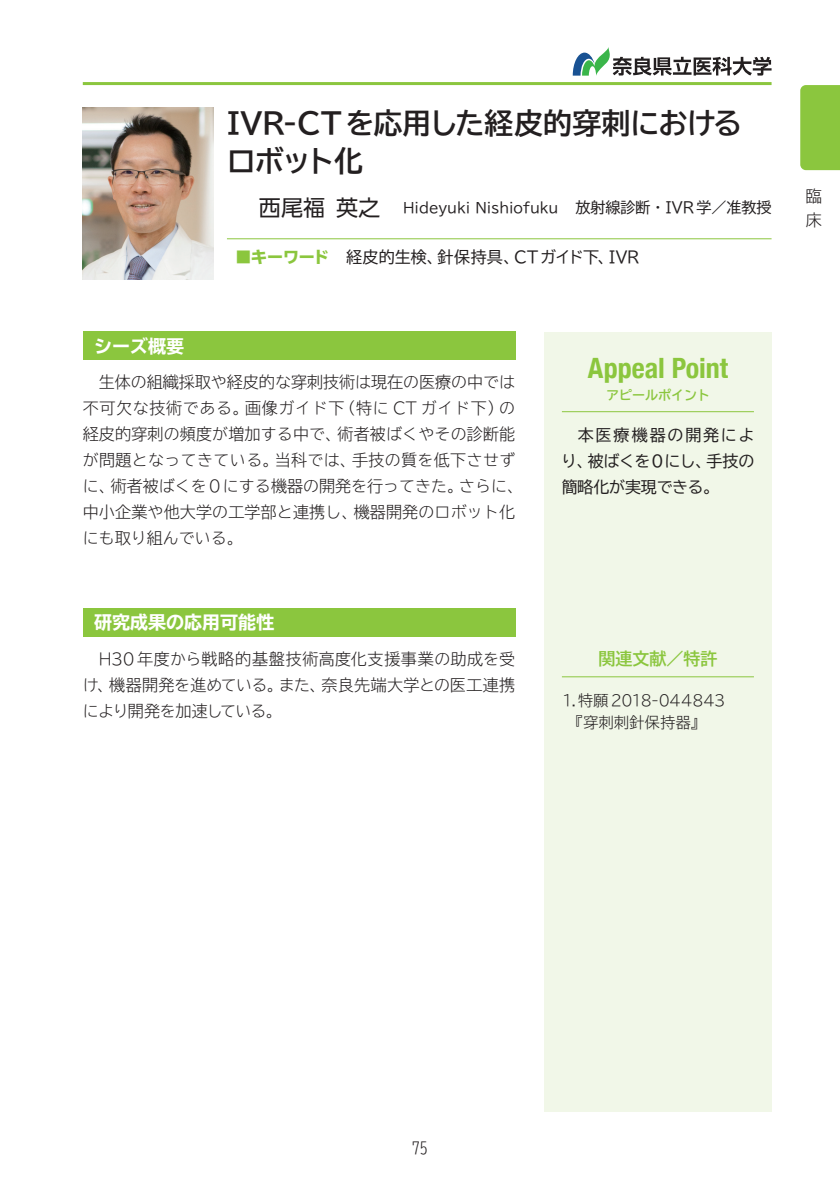
<style>
.page{position:relative;width:840px;height:1191px;background:#fff}
.page>*{position:absolute;margin:0;border:0;box-sizing:border-box;transform-origin:0 0}
.t1{font:700 29px/38px "TBUD Go Std";letter-spacing:-.015em;color:#231f20}
.t2{font:700 condensed 28px "Helvetica Neue";color:#8bc63e}
.t3{font:700 expanded 18px "TBUD Go Std";color:#fff}
.t4{font:700 17px "TBUD Go Std";color:#8bc63e}
.t5{font:300 16px/26px "TBUD Go Std Super";letter-spacing:.01em;color:#231f20}
.t6{font:16px/26px "TBUD Go Std";letter-spacing:-.005em;color:#231f20;text-align:justify}
.t7{font:800 16px "TBUD Go Std";letter-spacing:-.02em;color:#8bc63e}
.t8{font:300 15px/22px "TBUD Go Std Super";letter-spacing:.02em;color:#231f20}
.t9{font:14px "TBUD Go Std";color:#231f20}
.t10{font:700 13px "TBUD Go Std";color:#8bc63e}
.s1{font-family:"UD Shin Go Pr 6";font-size:22px}
.s2{font-size:15px}
</style>
<div class="page">
<div style="left:800px;top:85px;width:39px;height:85px;background:#8bc63e"></div>
<svg style="left:572px;top:47px;width:199px;height:29px"></svg>
<div style="left:83px;top:332px;width:432px;height:28px;background:#8bc63e"></div>
<hr style="left:227px;top:238px;width:544px;height:1px;background:#8bc63e">
<div style="left:544px;top:332px;width:227px;height:780px;background:#f1f7e8"></div>
<hr style="left:561px;top:411px;width:192px;height:1px;background:#8bc63e">
<hr style="left:561px;top:676px;width:192px;height:1px;background:#8bc63e">
<hr style="left:83px;top:82px;width:688px;height:3px;background:#8bc63e">
<div style="left:83px;top:608px;width:432px;height:28px;background:#8bc63e"></div>
<img style="left:83px;top:108px;width:130px;height:172px">
<h1 class="t1" style="left:227px;top:104px;width:516px">IVR-CTを応用した経皮的穿刺におけるロボット化</h1>
<p class="t9" style="left:259px;top:196px;width:514px"><span class="s1">西尾福 英之</span> Hideyuki Nishiofuku <span class="s2">放射線診断・IVR学／准教授</span></p>
<p class="t3" style="left:94px;top:336px;width:92px">シーズ概要</p>
<p class="t7" style="left:235px;top:248px;width:95px">■キーワード</p>
<p class="t6" style="left:346px;top:244px;width:295px">経皮的生検、針保持具、CTガイド下、IVR</p>
<p class="t5" style="left:83px;top:369px;width:442px;text-indent:16px">生体の組織採取や経皮的な穿刺技術は現在の医療の中では不可欠な技術である。画像ガイド下（特に CT ガイド下）の経皮的穿刺の頻度が増加する中で、術者被ばくやその診断能が問題となってきている。当科では、手技の質を低下させずに、術者被ばくを０にする機器の開発を行ってきた。さらに、中小企業や他大学の工学部と連携し、機器開発のロボット化にも取り組んでいる。</p>
<p class="t3" style="left:94px;top:612px;width:182px">研究成果の応用可能性</p>
<p class="t5" style="left:83px;top:645px;width:434px;text-align:justify;text-indent:16px">H30年度から戦略的基盤技術高度化支援事業の助成を受け、機器開発を進めている。また、奈良先端大学との医工連携により開発を加速している。</p>
<h2 class="t2" style="left:587px;top:344px;width:142px">Appeal Point</h2>
<p class="t10" style="left:605px;top:385px;width:105px">アピールポイント</p>
<p class="t6" style="left:561px;top:422px;width:194px;text-indent:16px">本医療機器の開発により、被ばくを０にし、手技の簡略化が実現できる。</p>
<p class="t4" style="left:598px;top:645px;width:120px">関連文献／特許</p>
<p class="t8" style="left:568px;top:689px;width:158px;text-indent:-6px">1.特願 2018-044843『穿刺刺針保持器』</p>
<p class="t5" style="left:805px;top:183px;width:17px;line-height:24px">臨床</p>
<p class="t5" style="left:412px;top:1134px;width:17px">75</p>
</div>
